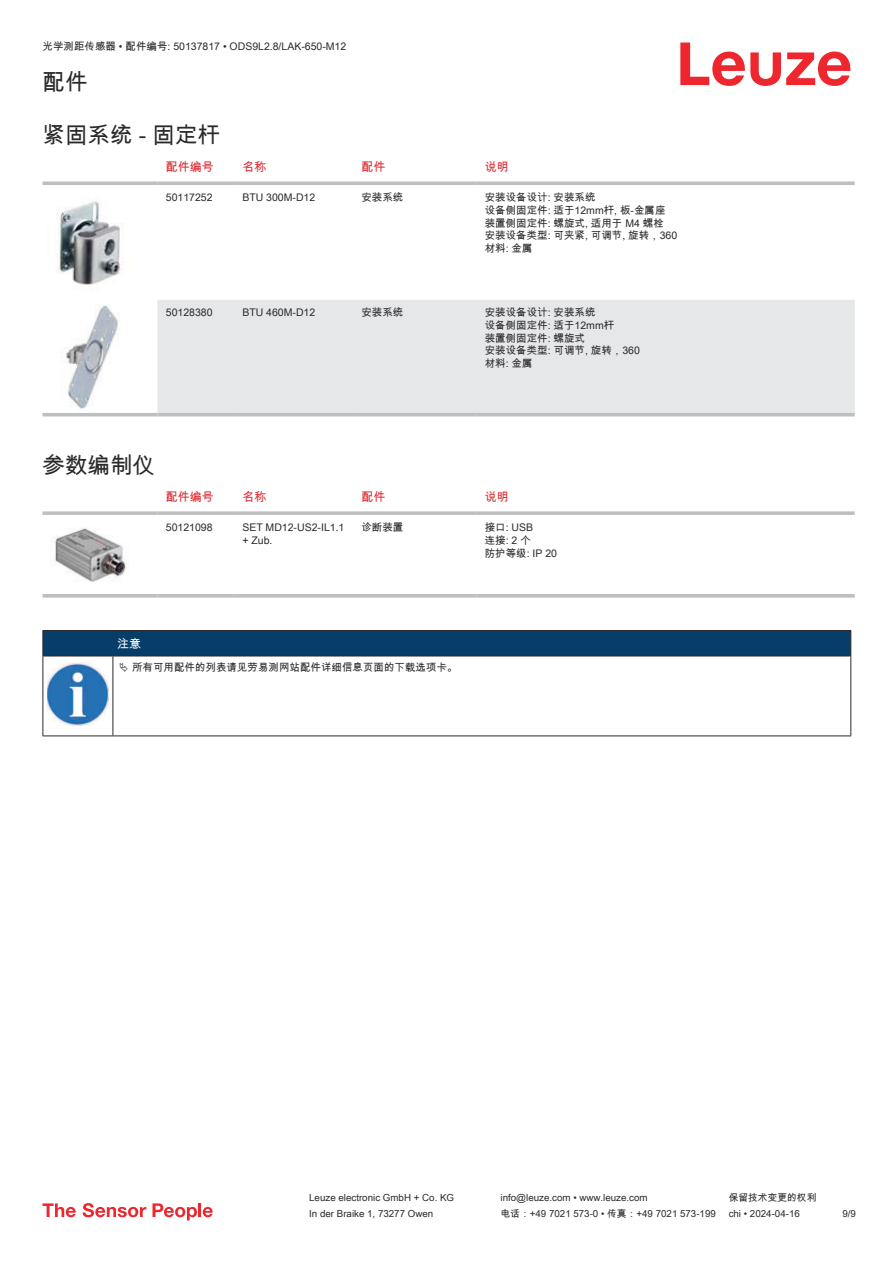
<style>
.page{position:relative;width:893px;height:1263px;background:#fff}
.page>*{position:absolute;margin:0;border:0;box-sizing:border-box;transform-origin:0 0}
.t1{font:22.5px "Arial Unicode MS";color:#2b292a}
.t2{font:12px "Arial Unicode MS";color:#db2a30}
.t3{font:12px "Arial Unicode MS";color:#fff}
.t4{font:10.5px/12.6px "Arial Unicode MS";color:#2b292a}
.t5{font:9.75px "Arial Unicode MS";color:#2b292a}
</style>
<div class="page">
<svg style="left:680px;top:43px;width:170px;height:43px"></svg>
<div style="left:157px;top:300px;width:698px;height:113px;background:#e6e7e9"></div>
<svg style="left:43px;top:181px;width:114px;height:4px"></svg>
<svg style="left:157px;top:181px;width:77px;height:4px"></svg>
<svg style="left:234px;top:181px;width:119px;height:4px"></svg>
<svg style="left:353px;top:181px;width:123px;height:4px"></svg>
<svg style="left:476px;top:181px;width:379px;height:4px;background:#c4c6c8"></svg>
<hr style="left:43px;top:413px;width:114px;height:3px;background:#bdbfc1">
<hr style="left:157px;top:413px;width:77px;height:3px;background:#bdbfc1">
<hr style="left:234px;top:413px;width:119px;height:3px;background:#bdbfc1">
<hr style="left:353px;top:413px;width:123px;height:3px;background:#bdbfc1">
<hr style="left:476px;top:413px;width:379px;height:3px;background:#bdbfc1">
<img style="left:57px;top:201px;width:65px;height:84px">
<img style="left:65px;top:304px;width:54px;height:106px">
<svg style="left:43px;top:511px;width:114px;height:4px"></svg>
<svg style="left:157px;top:511px;width:77px;height:4px"></svg>
<svg style="left:234px;top:511px;width:119px;height:4px"></svg>
<svg style="left:353px;top:511px;width:123px;height:4px"></svg>
<svg style="left:476px;top:511px;width:379px;height:4px;background:#c3c5c7"></svg>
<svg style="left:43px;top:594px;width:114px;height:4px"></svg>
<svg style="left:157px;top:594px;width:77px;height:4px"></svg>
<svg style="left:234px;top:594px;width:119px;height:4px"></svg>
<svg style="left:353px;top:594px;width:123px;height:4px"></svg>
<svg style="left:476px;top:594px;width:379px;height:4px;background:#c3c5c7"></svg>
<img style="left:53px;top:528px;width:73px;height:54px">
<hr style="left:43px;top:656px;width:70px;height:1px;background:#2b292a">
<svg style="left:43px;top:630px;width:808px;height:26px;background:#083b65"></svg>
<hr style="left:113px;top:656px;width:738px;height:1px;background:#2b292a">
<hr style="left:43px;top:656px;width:1px;height:75px;background:#2b292a">
<hr style="left:113px;top:656px;width:1px;height:75px;background:#2b292a">
<hr style="left:850px;top:656px;width:1px;height:75px;background:#2b292a">
<hr style="left:43px;top:735px;width:70px;height:1px;background:#2b292a">
<hr style="left:113px;top:735px;width:738px;height:1px;background:#2b292a">
<img style="left:47px;top:662px;width:61px;height:63px">
<svg style="left:43px;top:1203px;width:33px;height:14px"></svg>
<svg style="left:83px;top:1203px;width:63px;height:14px"></svg>
<svg style="left:153px;top:1203px;width:44px;height:17px"></svg>
<hr style="left:198px;top:1203px;width:3px;height:14px;background:#ed272d">
<svg style="left:203px;top:1207px;width:10px;height:10px"></svg>
<p class="t4" style="left:43px;top:40px;width:305px">光学测距传感器 • 配件编号: 50137817 • ODS9L2.8/LAK-650-M12</p>
<h1 class="t1" style="left:43px;top:66px;width:46px">配件</h1>
<h1 class="t1" style="left:43px;top:119px;width:179px">紧固系统 - 固定杆</h1>
<p class="t2" style="left:166px;top:158px;width:49px">配件编号</p>
<p class="t2" style="left:242px;top:158px;width:25px">名称</p>
<p class="t2" style="left:361px;top:158px;width:25px">配件</p>
<p class="t2" style="left:485px;top:158px;width:25px">说明</p>
<p class="t4" style="left:166px;top:191px;width:48px">50117252</p>
<p class="t4" style="left:242px;top:191px;width:74px">BTU 300M-D12</p>
<p class="t4" style="left:361px;top:191px;width:43px">安装系统</p>
<p class="t4" style="left:485px;top:191px;width:194px">安装设备设计: 安装系统<br>设备侧固定件: 适于12mm杆, 板-金属座装置侧固定件: 螺旋式, 适用于 M4 螺栓<br>安装设备类型: 可夹紧, 可调节, 旋转，360材料: 金属</p>
<p class="t4" style="left:166px;top:306px;width:48px">50128380</p>
<p class="t4" style="left:242px;top:306px;width:74px">BTU 460M-D12</p>
<p class="t4" style="left:361px;top:306px;width:43px">安装系统</p>
<p class="t4" style="left:485px;top:306px;width:157px">安装设备设计: 安装系统<br>设备侧固定件: 适于12mm杆<br>装置侧固定件: 螺旋式<br>安装设备类型: 可调节, 旋转，360材料: 金属</p>
<h1 class="t1" style="left:43px;top:449px;width:114px">参数编制仪</h1>
<p class="t2" style="left:166px;top:488px;width:49px">配件编号</p>
<p class="t2" style="left:242px;top:488px;width:25px">名称</p>
<p class="t2" style="left:361px;top:488px;width:25px">配件</p>
<p class="t2" style="left:485px;top:488px;width:25px">说明</p>
<p class="t4" style="left:166px;top:521px;width:48px">50121098</p>
<p class="t4" style="left:242px;top:521px;width:104px">SET MD12-US2- IL1.1 + Zub.</p>
<p class="t4" style="left:361px;top:521px;width:43px">诊断装置</p>
<p class="t4" style="left:485px;top:521px;width:74px">接口: USB<br>连接: 2 个<br>防护等级: IP 20</p>
<p class="t3" style="left:117px;top:635px;width:25px">注意</p>
<p class="t4" style="left:132px;top:660px;width:327px">所有可用配件的列表请见劳易测网站配件详细信息页面的下载选项卡。</p>
<p class="t5" style="left:309px;top:1191px;width:146px">Leuze electronic GmbH + Co. KG</p>
<p class="t5" style="left:501px;top:1191px;width:149px">info@leuze.com • www.leuze.com</p>
<p class="t5" style="left:729px;top:1191px;width:89px">保留技术变更的权利</p>
<p class="t5" style="left:309px;top:1206px;width:126px">In der Braike 1, 73277 Owen</p>
<p class="t5" style="left:501px;top:1206px;width:217px">电话：+49 7021 573-0 • 传真：+49 7021 573-199</p>
<p class="t5" style="left:729px;top:1206px;width:73px">chi • 2024-04-16</p>
<p class="t5" style="left:842px;top:1206px;width:15px">9/9</p>
</div>
